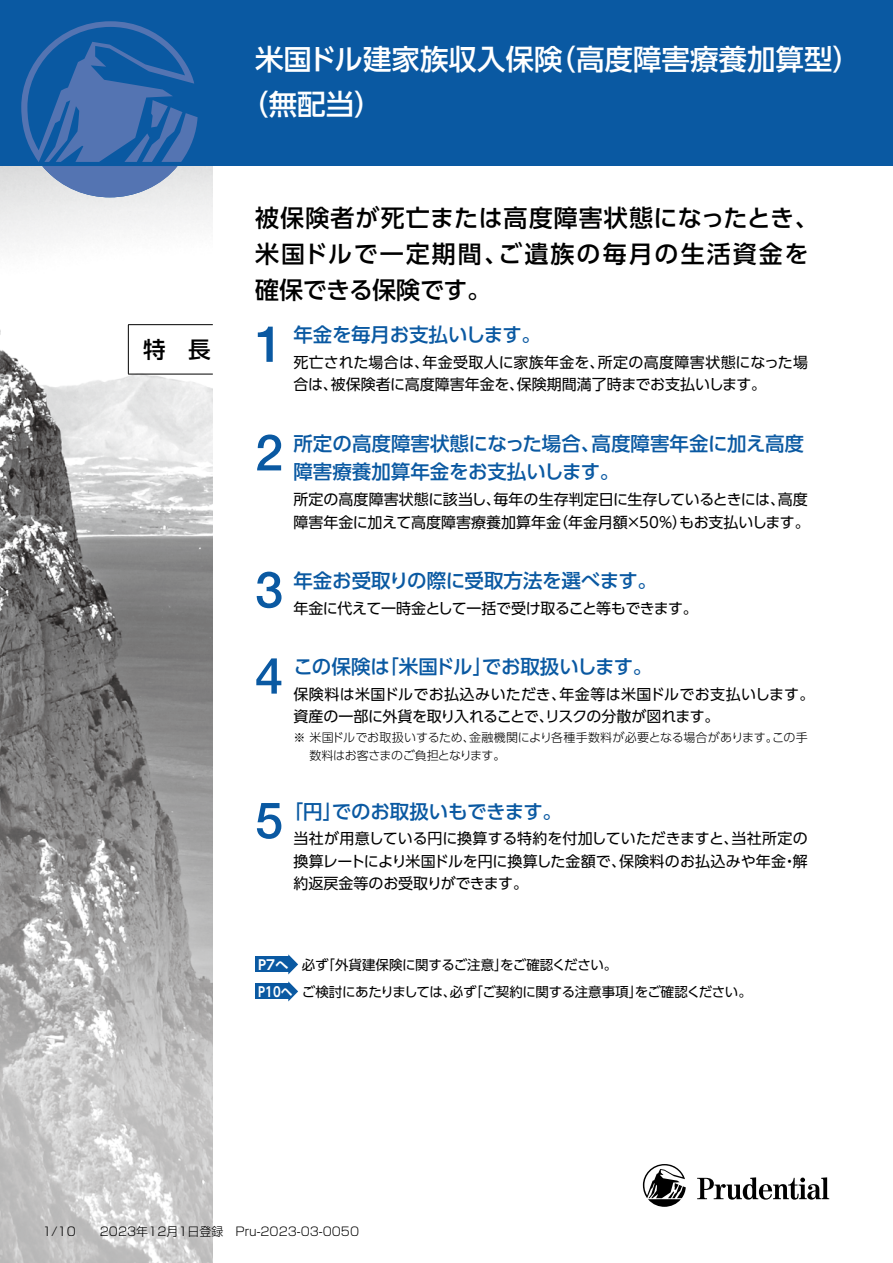
<style>
.page{position:relative;width:893px;height:1263px;background:#fff}
.page>*{position:absolute;margin:0;border:0;box-sizing:border-box;transform-origin:0 0}
.t1{font:500 50.25px "Helvetica Neue LT Std";color:#0a59a2}
.t2{font:500 28.5px/45px "UD Shin Go Pr 6";color:#fff}
.t3{font:500 24px/36px "UD Shin Go Pr 6";letter-spacing:.045em;color:#000}
.t4{font:500 22.5px "UD Shin Go Pr 6";color:#000}
.t5{font:500 19.5px/28.5px "UD Shin Go Pr 6";letter-spacing:-.005em;color:#0a59a2}
.t6{font:15px/22.5px "UD Shin Go Pr 6";color:#000}
.t7{font:15px "UD Shin Go Pr 6";letter-spacing:-.03em;color:#000}
.t8{font:13.5px/27px "UD Shin Go Pr 6";letter-spacing:-.025em;color:#000}
.t9{font:300 12px/18px "UD Shin Go Pr 6";letter-spacing:-.015em;color:#000}
.t10{font:300 12px "Shin Go Pro";color:#000}
.s1{font-family:"UD Shin Go Pr 6 De";font-weight:700;color:#fff}
</style>
<div class="page">
<svg style="left:0;top:166px;width:213px;height:1097px"></svg>
<svg style="left:643px;top:1164px;width:43px;height:43px"></svg>
<svg style="left:697px;top:1177px;width:132px;height:22px"></svg>
<div style="left:0;top:0;width:893px;height:166px;background:#0a59a2"></div>
<svg style="left:21px;top:21px;width:177px;height:176px"></svg>
<div style="left:255px;top:957px;width:34px;height:15px;background:#0a59a2"></div>
<svg style="left:288px;top:954px;width:10px;height:20px"></svg>
<div style="left:255px;top:984px;width:34px;height:15px;background:#0a59a2"></div>
<svg style="left:288px;top:981px;width:10px;height:20px"></svg>
<hr style="left:128px;top:324px;width:85px;height:1px;background:#000">
<hr style="left:128px;top:325px;width:1px;height:49px;background:#000">
<hr style="left:128px;top:374px;width:85px;height:1px;background:#000">
<h3 class="t4" style="left:143px;top:331px;width:69px">特　長</h3>
<h2 class="t2" style="left:240px;top:36px;width:622px;text-indent:15px">米国ドル建家族収入保険（高度障害療養加算型）（無配当）</h2>
<h3 class="t3" style="left:255px;top:199px;width:565px">被保険者が死亡または高度障害状態になったとき、米国ドルで一定期間、ご遺族の毎月の生活資金を確保できる保険です。</h3>
<h1 class="t1" style="left:255px;top:314px;width:29px">1</h1>
<h3 class="t5" style="left:293px;top:320px;width:249px">年金を毎月お支払いします。</h3>
<p class="t6" style="left:293px;top:351px;width:516px">死亡された場合は、年金受取人に家族年金を、所定の高度障害状態になった場合は、被保険者に高度障害年金を、保険期間満了時までお支払いします。</p>
<h1 class="t1" style="left:255px;top:423px;width:29px">2</h1>
<h3 class="t5" style="left:293px;top:429px;width:512px">所定の高度障害状態になった場合、高度障害年金に加え高度障害療養加算年金をお支払いします。</h3>
<p class="t6" style="left:293px;top:488px;width:518px">所定の高度障害状態に該当し、毎年の生存判定日に生存しているときには、高度障害年金に加えて高度障害療養加算年金（年金月額×50%）もお支払いします。</p>
<h1 class="t1" style="left:255px;top:560px;width:29px">3</h1>
<h3 class="t5" style="left:293px;top:566px;width:365px">年金お受取りの際に受取方法を選べます。</h3>
<p class="t7" style="left:293px;top:596px;width:406px">年金に代えて一時金として一括で受け取ること等もできます。</p>
<h1 class="t1" style="left:255px;top:646px;width:29px">4</h1>
<h3 class="t5" style="left:293px;top:652px;width:360px">この保険は「米国ドル」でお取扱いします。</h3>
<p class="t6" style="left:293px;top:682px;width:522px">保険料は米国ドルでお払込みいただき、年金等は米国ドルでお支払いします。資産の一部に外貨を取り入れることで、リスクの分散が図れます。</p>
<p class="t9" style="left:309px;top:728px;width:500px;text-indent:-16px">※ 米国ドルでお取扱いするため、金融機関により各種手数料が必要となる場合があります。この手数料はお客さまのご負担となります。</p>
<h1 class="t1" style="left:255px;top:790px;width:29px">5</h1>
<h3 class="t5" style="left:293px;top:796px;width:270px">｢円」でのお取扱いもできます。</h3>
<p class="t6" style="left:293px;top:827px;width:516px;text-align:justify">当社が用意している円に換算する特約を付加していただきますと、当社所定の換算レートにより米国ドルを円に換算した金額で、保険料のお払込みや年金・解約返戻金等のお受取りができます。</p>
<p class="t8" style="left:258px;top:950px;width:495px"><span class="s1">P7へ</span> 必ず「外貨建保険に関するご注意」をご確認ください。<br><span class="s1">P10へ</span> ご検討にあたりましては、必ず「ご契約に関する注意事項」をご確認ください。</p>
<p class="t10" style="left:43px;top:1221px;width:318px">1/10　　2023年12月1日登録　Pru-2023-03-0050</p>
</div>
